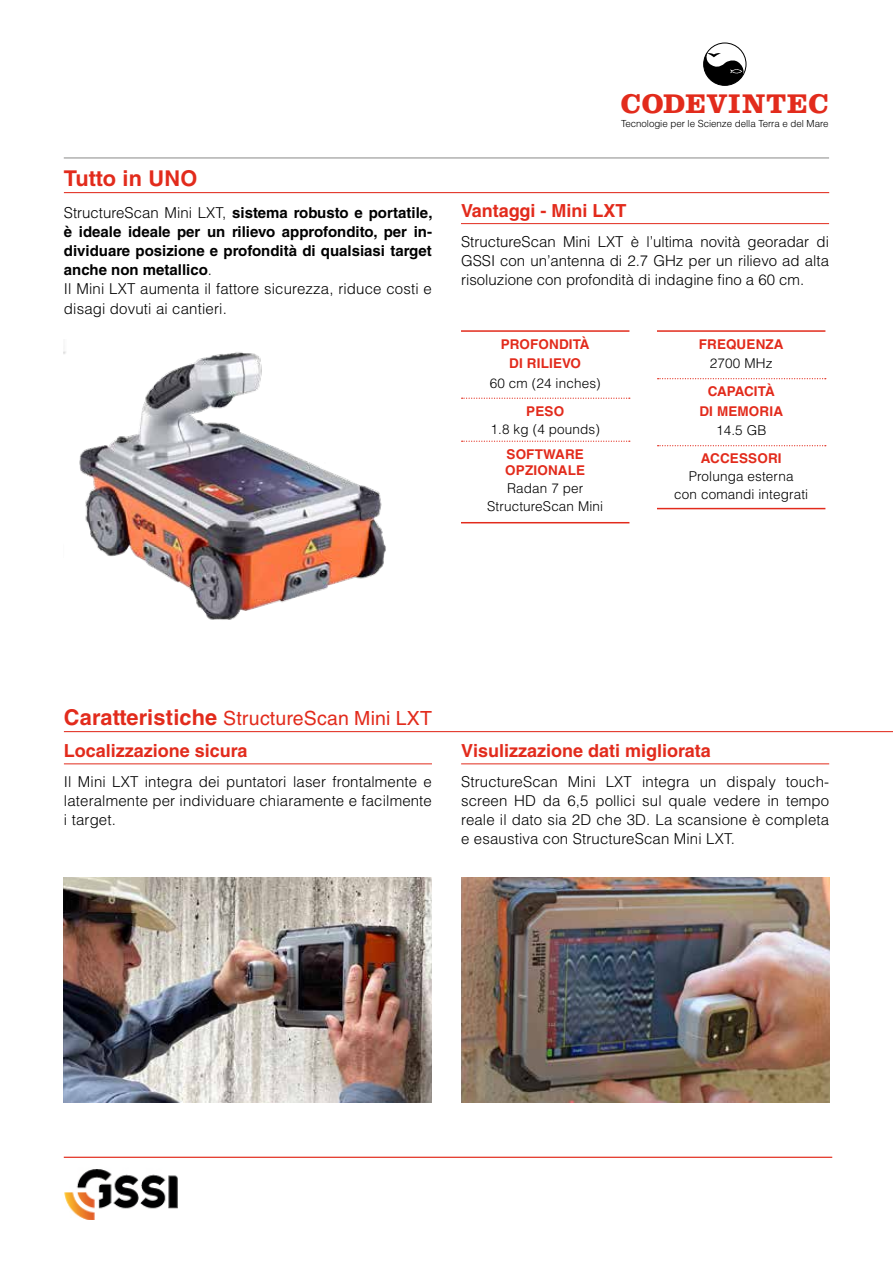
<style>
.page{position:relative;width:893px;height:1263px;background:#fff}
.page>*{position:absolute;margin:0;border:0;box-sizing:border-box;transform-origin:0 0}
.t1{font:700 28.05px "Clarendon LT Std";letter-spacing:.03em;color:#e22b1c}
.t2{font:700 21.75px "Helvetica LT Std";letter-spacing:.01em;color:#e22b1c}
.t3{font:19.5px "Helvetica LT Std";letter-spacing:.01em;color:#e22b1c}
.t4{font:700 18px "Helvetica LT Std";color:#e22b1c}
.t5{font:300 15px/19.2px "Helvetica LT Std";letter-spacing:.01em;color:#000;text-align:justify}
.t6{font:700 15px/19.2px "Helvetica LT Std";color:#000}
.t7{font:300 13.5px/18px "Helvetica LT Std";letter-spacing:.01em;color:#000;text-align:center}
.t8{font:700 13.5px/19.5px "Helvetica LT Std";letter-spacing:.01em;color:#e22b1c;text-align:center}
.t9{font:300 9.75px "Helvetica LT Std";letter-spacing:-.005em;color:#000}
.s1{font-weight:300}
.s2{font-weight:700;font-size:21.75px}
</style>
<div class="page">
<img style="left:64px;top:1169px;width:114px;height:50px">
<hr style="left:64px;top:157px;width:765px;height:2px;background:#9d9d9c">
<hr style="left:64px;top:1157px;width:768px;height:1px;background:#e22b1c">
<hr style="left:461px;top:330px;width:168px;height:2px;background:#e22b1c">
<svg style="left:462px;top:398px;width:168px;height:1px"></svg>
<svg style="left:462px;top:441px;width:168px;height:1px"></svg>
<hr style="left:461px;top:522px;width:168px;height:1px;background:#e22b1c">
<hr style="left:64px;top:192px;width:765px;height:1px;background:#e22b1c">
<img style="left:64px;top:351px;width:322px;height:269px">
<hr style="left:461px;top:223px;width:368px;height:1px;background:#e22b1c">
<hr style="left:64px;top:731px;width:829px;height:1px;background:#e22b1c">
<svg style="left:704px;top:43px;width:42px;height:42px"></svg>
<div style="left:703px;top:43px;width:43px;height:43px;border:1px solid #000;border-radius:50%"></div>
<hr style="left:657px;top:330px;width:168px;height:2px;background:#e22b1c">
<svg style="left:658px;top:378px;width:168px;height:1px"></svg>
<svg style="left:658px;top:445px;width:168px;height:1px"></svg>
<hr style="left:657px;top:508px;width:168px;height:1px;background:#e22b1c">
<hr style="left:64px;top:763px;width:368px;height:1px;background:#e22b1c">
<img style="left:64px;top:877px;width:368px;height:226px">
<hr style="left:461px;top:763px;width:368px;height:1px;background:#e22b1c">
<img style="left:461px;top:877px;width:368px;height:226px">
<h1 class="t1" style="left:621px;top:87px;width:209px">CODEVINTEC</h1>
<p class="t9" style="left:621px;top:117px;width:209px">Tecnologie per le Scienze della Terra e del Mare</p>
<h2 class="t2" style="left:64px;top:165px;width:135px">Tutto in UNO</h2>
<p class="t6" style="left:64px;top:203px;width:370px"><span class="s1">StructureScan Mini LXT,</span> sistema robusto e portatile, è ideale ideale per un rilievo approfondito, per in&shy;dividuare posizione e profondità di qualsiasi target anche non metallico<span class="s1">.<br>Il Mini LXT aumenta il fattore sicurezza, riduce costi e disagi dovuti ai cantieri.</span></p>
<p class="t4" style="left:461px;top:200px;width:167px">Vantaggi - Mini LXT</p>
<p class="t5" style="left:461px;top:232px;width:370px">StructureScan Mini LXT è l’ultima novità georadar di GSSI con un’antenna di 2.7 GHz per un rilievo ad alta risoluzione con profondità di indagine fino a 60 cm.</p>
<p class="t8" style="left:501px;top:334px;width:90px">PROFONDITÀ<br>DI RILIEVO</p>
<p class="t7" style="left:490px;top:374px;width:112px">60 cm (24 inches)</p>
<p class="t8" style="left:526px;top:401px;width:39px">PESO</p>
<p class="t7" style="left:490px;top:420px;width:111px">1.8 kg (4 pounds)</p>
<p class="t8" style="left:505px;top:446px;width:81px;line-height:16.5px;text-align:left">SOFTWARE<br>OPZIONALE</p>
<p class="t7" style="left:487px;top:479px;width:118px">Radan 7 per<br>StructureScan Mini</p>
<p class="t8" style="left:699px;top:334px;width:86px">FREQUENZA</p>
<p class="t7" style="left:710px;top:354px;width:64px">2700 MHz</p>
<p class="t8" style="left:699px;top:382px;width:85px">CAPACITÀ<br>DI MEMORIA</p>
<p class="t7" style="left:716px;top:421px;width:52px">14.5 GB</p>
<p class="t8" style="left:701px;top:449px;width:82px">ACCESSORI</p>
<p class="t7" style="left:674px;top:467px;width:136px">Prolunga esterna<br>con comandi integrati</p>
<h3 class="t3" style="left:64px;top:706px;width:370px"><span class="s2">Caratteristiche</span> StructureScan Mini LXT</h3>
<p class="t4" style="left:64px;top:740px;width:185px">Localizzazione sicura</p>
<p class="t5" style="left:64px;top:772px;width:370px">Il Mini LXT integra dei puntatori laser frontalmente e lateralmente per individuare chiaramente e facilmente i target.</p>
<p class="t4" style="left:461px;top:740px;width:251px">Visulizzazione dati migliorata</p>
<p class="t5" style="left:461px;top:772px;width:370px">StructureScan Mini LXT integra un dispaly touch&shy;screen HD da 6,5 pollici sul quale vedere in tempo reale il dato sia 2D che 3D. La scansione è completa e esaustiva con StructureScan Mini LXT.</p>
</div>
